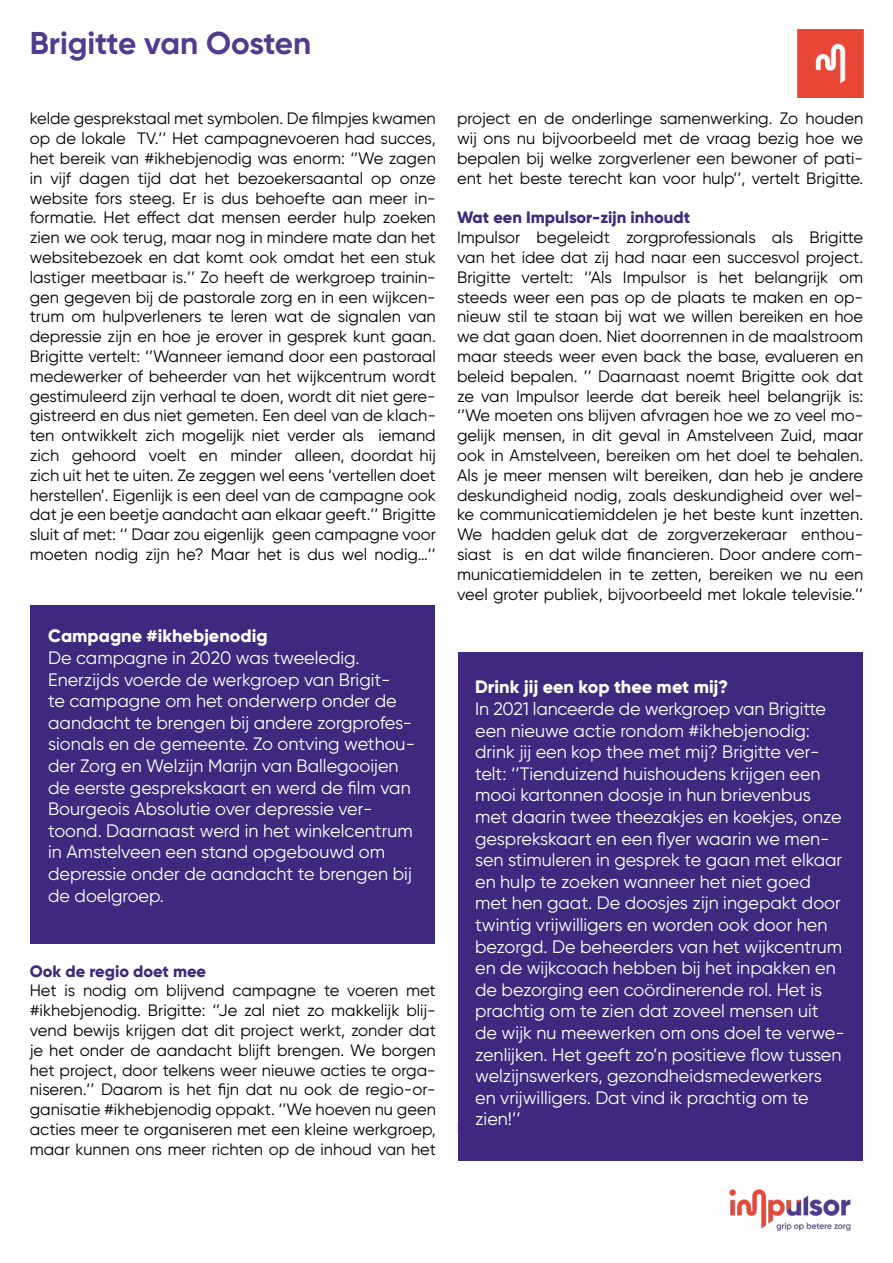
<style>
.page{position:relative;width:893px;height:1263px;background:#fff}
.page>*{position:absolute;margin:0;border:0;box-sizing:border-box;transform-origin:0 0}
.t1{font:700 31.5px "Gilroy";color:#523a8f}
.t2{font:18px/21.6px "Gilroy";color:#fff}
.t3{font:800 18px "Gilroy";color:#fff}
.t4{font:16.5px/19.8px "Gilroy";color:#000;text-align:justify}
.t5{font:800 16.5px "Gilroy";color:#3e297e}
</style>
<div class="page">
<img style="left:729px;top:1189px;width:122px;height:42px">
<img style="left:797px;top:30px;width:66px;height:68px">
<div style="left:30px;top:605px;width:404px;height:338px;background:#3e297e"></div>
<div style="left:458px;top:652px;width:404px;height:508px;background:#3e297e"></div>
<h1 class="t1" style="left:30px;top:23px;width:283px">Brigitte van Oosten</h1>
<p class="t4" style="left:30px;top:109px;width:408px">kelde gesprekstaal met symbolen. De filmpjes kwamen op de lokale TV.’’ Het campagnevoeren had succes, het bereik van #ikhebjenodig was enorm: ‘’We zagen in vijf dagen tijd dat het bezoekersaantal op onze website fors steeg. Er is dus behoefte aan meer in&shy;formatie. Het effect dat mensen eerder hulp zoeken zien we ook terug, maar nog in mindere mate dan het websitebezoek en dat komt ook omdat het een stuk lastiger meetbaar is.’’ Zo heeft de werkgroep trainin&shy;gen gegeven bij de pastorale zorg en in een wijkcen&shy;trum om hulpverleners te leren wat de signalen van depressie zijn en hoe je erover in gesprek kunt gaan.<br>Brigitte vertelt: ‘’Wanneer iemand door een pastoraal medewerker of beheerder van het wijkcentrum wordt gestimuleerd zijn verhaal te doen, wordt dit niet gere&shy;gistreerd en dus niet gemeten. Een deel van de klach&shy;ten ontwikkelt zich mogelijk niet verder als iemand zich gehoord voelt en minder alleen, doordat hij zich uit het te uiten. Ze zeggen wel eens ‘vertellen doet herstellen’. Eigenlijk is een deel van de campagne ook dat je een beetje aandacht aan elkaar geeft.’’ Brigitte sluit af met: ‘’ Daar zou eigenlijk geen campagne voor moeten nodig zijn he? Maar het is dus wel nodig…’’</p>
<p class="t4" style="left:457px;top:109px;width:408px">project en de onderlinge samenwerking. Zo houden wij ons nu bijvoorbeeld met de vraag bezig hoe we bepalen bij welke zorgverlener een bewoner of pati&shy;ënt het beste terecht kan voor hulp’’, vertelt Brigitte.</p>
<p class="t5" style="left:457px;top:207px;width:235px">Wat een Impulsor-zijn inhoudt</p>
<p class="t4" style="left:457px;top:227px;width:408px">Impulsor begeleidt zorgprofessionals als Brigitte van het idee dat zij had naar een succesvol project.<br>Brigitte vertelt: ‘’Als Impulsor is het belangrijk om steeds weer een pas op de plaats te maken en op&shy;nieuw stil te staan bij wat we willen bereiken en hoe we dat gaan doen. Niet doorrennen in de maalstroom maar steeds weer even back the base, evalueren en beleid bepalen. ’’ Daarnaast noemt Brigitte ook dat ze van Impulsor leerde dat bereik heel belangrijk is: ‘’We moeten ons blijven afvragen hoe we zo veel mo&shy;gelijk mensen, in dit geval in Amstelveen Zuid, maar ook in Amstelveen, bereiken om het doel te behalen.<br>Als je meer mensen wilt bereiken, dan heb je andere deskundigheid nodig, zoals deskundigheid over wel&shy;ke communicatiemiddelen je het beste kunt inzetten.<br>We hadden geluk dat de zorgverzekeraar enthou&shy;siast is en dat wilde financieren. Door andere com&shy;municatiemiddelen in te zetten, bereiken we nu een veel groter publiek, bijvoorbeeld met lokale televisie.’’</p>
<p class="t3" style="left:48px;top:625px;width:221px">Campagne #ikhebjenodig</p>
<p class="t2" style="left:48px;top:647px;width:368px">De campagne in 2020 was tweeledig.<br>Enerzijds voerde de werkgroep van Brigit-<br>te campagne om het onderwerp onder de aandacht te brengen bij andere zorgprofes&shy;sionals en de gemeente. Zo ontving wethou&shy;der Zorg en Welzijn Marijn van Ballegooijen de eerste gesprekskaart en werd de film van Bourgeois Absolutie over depressie ver&shy;toond. Daarnaast werd in het winkelcentrum in Amstelveen een stand opgebouwd om depressie onder de aandacht te brengen bij de doelgroep.</p>
<p class="t5" style="left:30px;top:960px;width:178px">Ook de regio doet mee</p>
<p class="t4" style="left:30px;top:980px;width:408px">Het is nodig om blijvend campagne te voeren met #ikhebjenodig. Brigitte: ‘’Je zal niet zo makkelijk blij&shy;vend bewijs krijgen dat dit project werkt, zonder dat je het onder de aandacht blijft brengen. We borgen het project, door telkens weer nieuwe acties te orga&shy;niseren.’’ Daarom is het fijn dat nu ook de regio-or&shy;ganisatie #ikhebjenodig oppakt. ‘’We hoeven nu geen acties meer te organiseren met een kleine werkgroep, maar kunnen ons meer richten op de inhoud van het</p>
<p class="t3" style="left:475px;top:676px;width:255px">Drink jij een kop thee met mij?</p>
<p class="t2" style="left:475px;top:698px;width:371px">In 2021 lanceerde de werkgroep van Brigitte een nieuwe actie rondom #ikhebjenodig: drink jij een kop thee met mij? Brigitte ver&shy;telt: ‘’Tienduizend huishoudens krijgen een mooi kartonnen doosje in hun brievenbus met daarin twee theezakjes en koekjes, onze gesprekskaart en een flyer waarin we men&shy;sen stimuleren in gesprek te gaan met elkaar en hulp te zoeken wanneer het niet goed met hen gaat. De doosjes zijn ingepakt door twintig vrijwilligers en worden ook door hen bezorgd. De beheerders van het wijkcentrum en de wijkcoach hebben bij het inpakken en de bezorging een coördinerende rol. Het is prachtig om te zien dat zoveel mensen uit de wijk nu meewerken om ons doel te verwe&shy;zenlijken. Het geeft zo’n positieve flow tussen welzijnswerkers, gezondheidsmedewerkers en vrijwilligers. Dat vind ik prachtig om te zien!’’</p>
</div>
